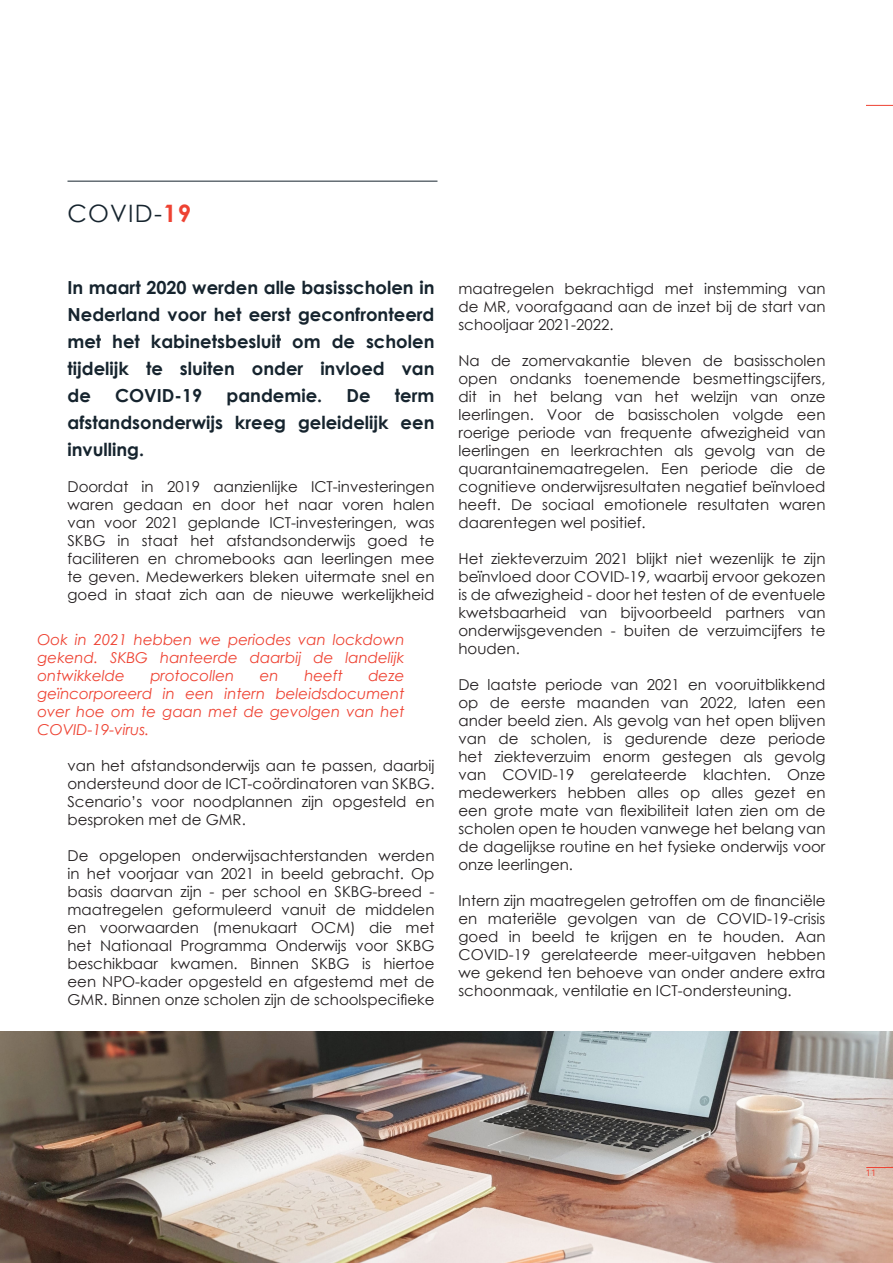
<style>
.page{position:relative;width:893px;height:1263px;background:#fff}
.page>*{position:absolute;margin:0;border:0;box-sizing:border-box;transform-origin:0 0}
.Chapter_Title_-_Alig{font:24px "Century Gothic";letter-spacing:.05em;color:#16242e}
.Intro_Text{font:700 18px/27px "Century Gothic";color:#16242e;text-align:justify}
.Body_Text{font:15px/18px "Century Gothic";color:#231f20;text-align:justify}
.Pull_Quote{font:italic 15px/18px "Century Gothic";color:#ee4232;text-align:justify}
.Page_Number_-_Align{font:9px "Open Sans";color:#ee4232}
.s1{font-weight:700;color:#ee4232}
</style>
<div class="page">
<img style="left:0;top:1031px;width:893px;height:232px">
<svg style="left:866px;top:1167px;width:27px;height:1px"></svg>
<svg style="left:866px;top:105px;width:27px;height:1px"></svg>
<hr style="left:68px;top:181px;width:369px;height:1px;background:#16242e">
<p class="Chapter_Title_-_Alig" style="left:68px;top:197px;width:125px">COVID-<span class="s1">19</span></p>
<p class="Intro_Text" style="left:68px;top:273px;width:368px">In maart 2020 werden alle basisscholen in Nederland voor het eerst geconfronteerd met het kabinetsbesluit om de scholen tijdelijk te sluiten onder invloed van de</p>
<p class="Intro_Text" style="left:115px;top:381px;width:89px">COVID-19</p>
<p class="Intro_Text" style="left:227px;top:381px;width:97px">pandemie.</p>
<p class="Intro_Text" style="left:346px;top:381px;width:26px">De</p>
<p class="Intro_Text" style="left:68px;top:381px;width:368px;text-indent:327px">term afstandsonderwijs kreeg geleidelijk een invulling.</p>
<p class="Body_Text" style="left:68px;top:477px;width:368px">Doordat in 2019 aanzienlijke ICT-investeringen waren gedaan en door het naar voren halen van voor 2021 geplande ICT-investeringen, was SKBG in staat het afstandsonderwijs goed te faciliteren en chromebooks aan leerlingen mee te geven. Medewerkers bleken uitermate snel en goed in staat zich aan de nieuwe werkelijkheid</p>
<p class="Pull_Quote" style="left:38px;top:630px;width:368px">Ook in 2021 hebben we periodes van lockdown gekend. SKBG hanteerde daarbij de landelijk ontwikkelde</p>
<p class="Pull_Quote" style="left:150px;top:666px;width:85px">protocollen</p>
<p class="Pull_Quote" style="left:260px;top:666px;width:20px">en</p>
<p class="Pull_Quote" style="left:304px;top:666px;width:40px">heeft</p>
<p class="Pull_Quote" style="left:38px;top:666px;width:368px;text-indent:331px">deze geïncorporeerd in een intern beleidsdocument over hoe om te gaan met de gevolgen van het COVID-19-virus.</p>
<p class="Body_Text" style="left:68px;top:756px;width:368px">van het afstandsonderwijs aan te passen, daarbij ondersteund door de ICT-coördinatoren van SKBG.<br>Scenario’s voor noodplannen zijn opgesteld en besproken met de GMR.</p>
<p class="Body_Text" style="left:68px;top:846px;width:368px">De opgelopen onderwijsachterstanden werden in het voorjaar van 2021 in beeld gebracht. Op basis daarvan zijn - per school en SKBG-breed - maatregelen geformuleerd vanuit de middelen en voorwaarden (menukaart OCM) die met het Nationaal Programma Onderwijs voor SKBG beschikbaar kwamen. Binnen SKBG is hiertoe een NPO-kader opgesteld en afgestemd met de GMR. Binnen onze scholen zijn de schoolspecifieke</p>
<p class="Body_Text" style="left:458px;top:279px;width:368px">maatregelen bekrachtigd met instemming van de MR, voorafgaand aan de inzet bij de start van schooljaar 2021-2022.</p>
<p class="Body_Text" style="left:458px;top:351px;width:368px">Na de zomervakantie bleven de basisscholen open ondanks toenemende besmettingscijfers, dit in het belang van het welzijn van onze leerlingen. Voor de basisscholen volgde een roerige periode van frequente afwezigheid van leerlingen en leerkrachten als gevolg van de quarantainemaatregelen. Een periode die de cognitieve onderwijsresultaten negatief beïnvloed heeft. De sociaal emotionele resultaten waren daarentegen wel positief.</p>
<p class="Body_Text" style="left:458px;top:549px;width:368px">Het ziekteverzuim 2021 blijkt niet wezenlijk te zijn beïnvloed door COVID-19, waarbij ervoor gekozen is de afwezigheid - door het testen of de eventuele kwetsbaarheid van bijvoorbeeld partners van onderwijsgevenden - buiten de verzuimcijfers te houden.</p>
<p class="Body_Text" style="left:458px;top:675px;width:368px">De laatste periode van 2021 en vooruitblikkend op de eerste maanden van 2022, laten een ander beeld zien. Als gevolg van het open blijven van de scholen, is gedurende deze periode het ziekteverzuim enorm gestegen als gevolg van COVID-19 gerelateerde klachten. Onze medewerkers hebben alles op alles gezet en een grote mate van flexibiliteit laten zien om de scholen open te houden vanwege het belang van de dagelijkse routine en het fysieke onderwijs voor onze leerlingen.</p>
<p class="Body_Text" style="left:458px;top:891px;width:368px">Intern zijn maatregelen getroffen om de financiële en materiële gevolgen van de COVID-19-crisis goed in beeld te krijgen en te houden. Aan COVID-19 gerelateerde meer-uitgaven hebben we gekend ten behoeve van onder andere extra schoonmaak, ventilatie en ICT-ondersteuning.</p>
<p class="Page_Number_-_Align" style="left:866px;top:1167px;width:12px">11</p>
</div>
